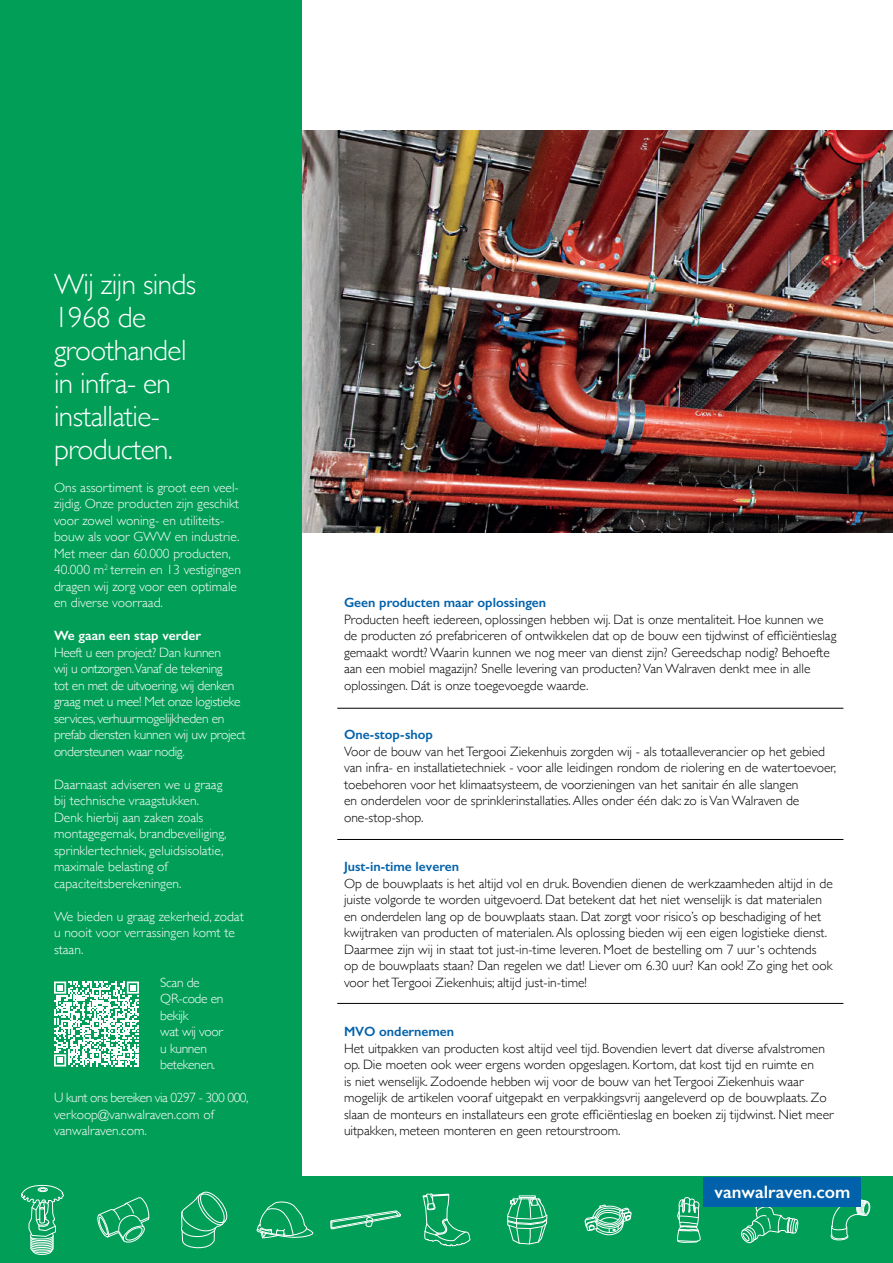
<style>
.page{position:relative;width:893px;height:1263px;background:#fff}
.page>*{position:absolute;margin:0;border:0;box-sizing:border-box;transform-origin:0 0}
.t1{font:300 29.25px/33px "Gill Sans";letter-spacing:-.02em;color:#fff}
.t2{font:600 18px "Gill Sans";color:#fff}
.t3{font:300 13.5px/16.5px "Gill Sans";color:#000001}
.t4{font:300 13.5px/16.5px "Gill Sans";color:#fff}
.t5{font:300 13.5px/16.5px "Gill Sans";letter-spacing:-.025em;color:#fff}
.t6{font:600 13.5px "Gill Sans";color:#0161aa}
.t7{font:600 13.5px "Gill Sans";color:#fff}
</style>
<div class="page">
<img style="left:301px;top:130px;width:592px;height:402px">
<div style="left:0;top:1177px;width:893px;height:86px;background:#009e57"></div>
<div style="left:0;top:0;width:301px;height:1262px;background:#009e57"></div>
<svg style="left:54px;top:981px;width:85px;height:85px"></svg>
<svg style="left:423px;top:1193px;width:48px;height:53px"></svg>
<svg style="left:677px;top:1197px;width:23px;height:46px"></svg>
<svg style="left:330px;top:1211px;width:71px;height:19px"></svg>
<svg style="left:507px;top:1195px;width:41px;height:49px"></svg>
<svg style="left:830px;top:1199px;width:41px;height:42px"></svg>
<svg style="left:180px;top:1191px;width:48px;height:57px"></svg>
<svg style="left:585px;top:1204px;width:46px;height:32px"></svg>
<svg style="left:256px;top:1201px;width:57px;height:38px"></svg>
<svg style="left:740px;top:1206px;width:59px;height:38px"></svg>
<svg style="left:97px;top:1197px;width:53px;height:46px"></svg>
<svg style="left:21px;top:1185px;width:43px;height:70px"></svg>
<div style="left:704px;top:1177px;width:157px;height:29px;background:#0161aa"></div>
<hr style="left:337px;top:708px;width:506px;height:1px;background:#000001">
<hr style="left:337px;top:839px;width:506px;height:1px;background:#000001">
<hr style="left:337px;top:1003px;width:506px;height:1px;background:#000001">
<h1 class="t1" style="left:54px;top:266px;width:144px">Wij zijn sinds<br>1968 de groothandel in infra- en installatie&shy;producten.</h1>
<p class="t4" style="left:54px;top:478px;width:188px">Ons assortiment is groot een veel&shy;zijdig. Onze producten zijn geschikt voor zowel woning- en utiliteits&shy;bouw als voor GWW en industrie.<br>Met meer dan 60.000 producten,<br>40.000 m<sup>2</sup> terrein en 13 vestigingen dragen wij zorg voor een optimale en diverse voorraad.</p>
<p class="t7" style="left:54px;top:628px;width:149px">We gaan een stap verder</p>
<p class="t5" style="left:54px;top:643px;width:193px">Heeft u een project? Dan kunnen<br>wij u ontzorgen.Vanaf de tekening<br>tot en met de uitvoering, wij denken graag met u mee! Met onze logistieke services, verhuurmogelijkheden en prefab diensten kunnen wij uw project ondersteunen waar nodig.</p>
<p class="t4" style="left:54px;top:775px;width:174px">Daarnaast adviseren we u graag bij technische vraagstukken.<br>Denk hierbij aan zaken zoals montagegemak, brandbeveiliging, sprinklertechniek, geluidsisolatie, maximale belasting of capaciteitsberekeningen.</p>
<p class="t4" style="left:54px;top:907px;width:191px">We bieden u graag zekerheid, zodat u nooit voor verrassingen komt te staan.</p>
<p class="t5" style="left:160px;top:973px;width:65px">Scan de<br>QR-code en bekijk<br>wat wij voor u kunnen betekenen.</p>
<p class="t4" style="left:54px;top:1089px;width:196px">U kunt ons bereiken via 0297 - 300 000, verkoop@vanwalraven.com of vanwalraven.com.</p>
<p class="t6" style="left:344px;top:595px;width:204px">Geen producten maar oplossingen</p>
<p class="t3" style="left:344px;top:610px;width:494px">Producten heeft iedereen, oplossingen hebben wij. Dat is onze mentaliteit. Hoe kunnen we de producten zó prefabriceren of ontwikkelen dat op de bouw een tijdwinst of efficiëntieslag gemaakt wordt? Waarin kunnen we nog meer van dienst zijn? Gereedschap nodig? Behoefte aan een mobiel magazijn? Snelle levering van producten? Van Walraven denkt mee in alle oplossingen. Dát is onze toegevoegde waarde.</p>
<p class="t6" style="left:344px;top:727px;width:90px">One-stop-shop</p>
<p class="t3" style="left:344px;top:742px;width:494px">Voor de bouw van het Tergooi Ziekenhuis zorgden wij - als totaalleverancier op het gebied van infra- en installatietechniek - voor alle leidingen rondom de riolering en de watertoevoer, toebehoren voor het klimaatsysteem, de voorzieningen van het sanitair én alle slangen<br>en onderdelen voor de sprinklerinstallaties. Alles onder één dak: zo is Van Walraven de one-stop-shop.</p>
<p class="t6" style="left:344px;top:858px;width:116px">Just-in-time leveren</p>
<p class="t3" style="left:344px;top:874px;width:490px">Op de bouwplaats is het altijd vol en druk. Bovendien dienen de werkzaamheden altijd in de juiste volgorde te worden uitgevoerd. Dat betekent dat het niet wenselijk is dat materialen en onderdelen lang op de bouwplaats staan. Dat zorgt voor risico’s op beschadiging of het kwijtraken van producten of materialen. Als oplossing bieden wij een eigen logistieke dienst.<br>Daarmee zijn wij in staat tot just-in-time leveren. Moet de bestelling om 7 uur ‘s ochtends op de bouwplaats staan? Dan regelen we dat! Liever om 6.30 uur? Kan ook! Zo ging het ook voor het Tergooi Ziekenhuis; altijd just-in-time!</p>
<p class="t6" style="left:344px;top:1024px;width:112px">MVO ondernemen</p>
<p class="t3" style="left:344px;top:1039px;width:491px">Het uitpakken van producten kost altijd veel tijd. Bovendien levert dat diverse afvalstromen op. Die moeten ook weer ergens worden opgeslagen. Kortom, dat kost tijd en ruimte en<br>is niet wenselijk. Zodoende hebben wij voor de bouw van het Tergooi Ziekenhuis waar mogelijk de artikelen vooraf uitgepakt en verpakkingsvrij aangeleverd op de bouwplaats. Zo slaan de monteurs en installateurs een grote efficiëntieslag en boeken zij tijdwinst. Niet meer uitpakken, meteen monteren en geen retourstroom.</p>
<h2 class="t2" style="left:714px;top:1181px;width:137px">vanwalraven.com</h2>
</div>
